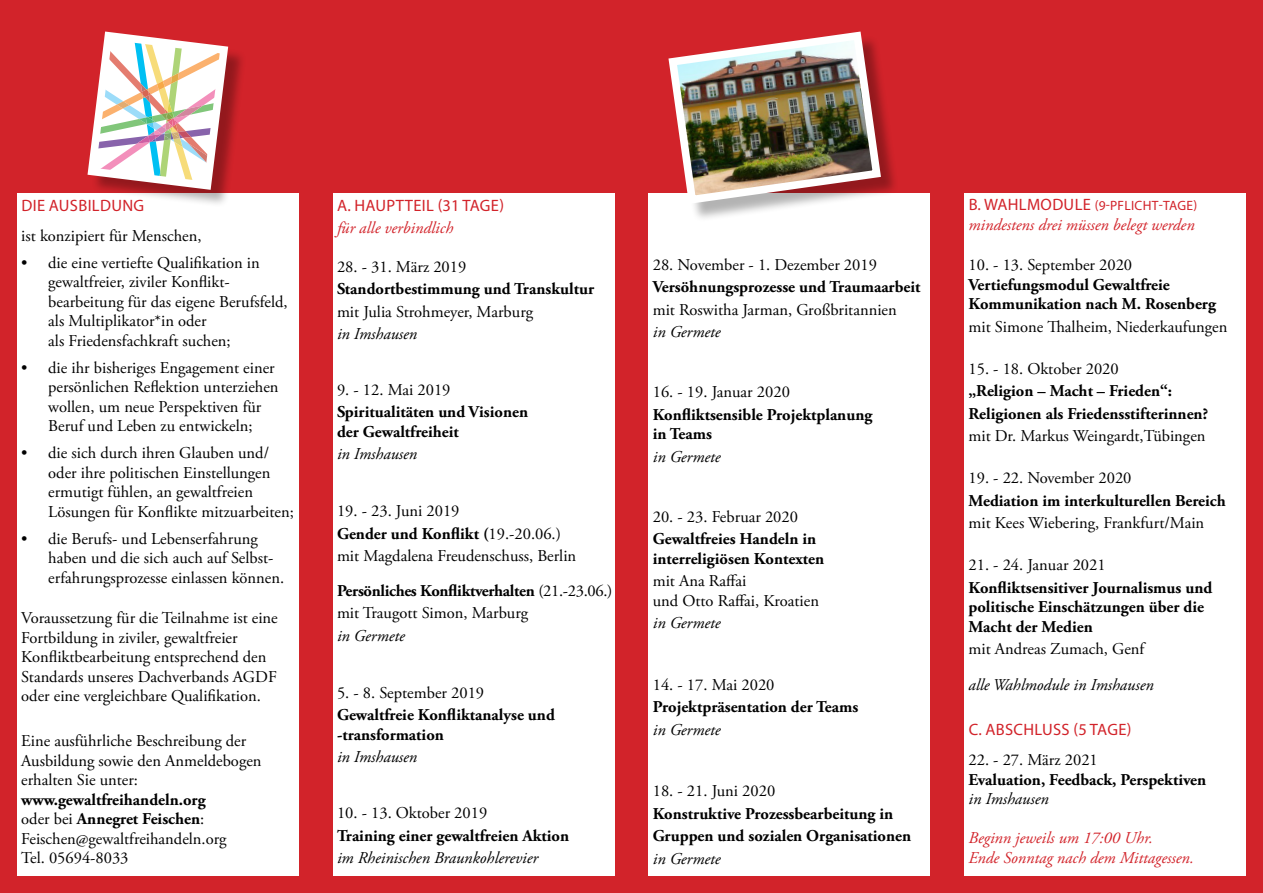
<style>
.page{position:relative;width:1263px;height:893px;background:#d2232a}
.page>*{position:absolute;margin:0;border:0;box-sizing:border-box;transform-origin:0 0}
.t1{font:16.5px/19.5px "Adobe Garamond Pro";color:#000}
.t2{font:700 16.5px/19.5px "Adobe Garamond Pro";color:#000}
.t3{font:italic 16.5px "Adobe Garamond Pro";color:#000}
.t4{font:italic 16.5px/19.5px "Adobe Garamond Pro";color:#d2232a}
.t5{font:16.5px "Myriad Pro";letter-spacing:.02em;color:#d2232a}
.t6{font:13.5px "Myriad Pro";letter-spacing:.02em;color:#d2232a}
.s1{font-weight:700}
.s2{font-size:16.5px}
</style>
<div class="page">
<div style="left:964px;top:193px;width:282px;height:683px;background:#fff"></div>
<div style="left:648px;top:193px;width:282px;height:683px;background:#fff"></div>
<div style="left:333px;top:193px;width:281px;height:683px;background:#fff"></div>
<div style="left:17px;top:193px;width:282px;height:683px;background:#fff"></div>
<div style="left:90px;top:34px;width:156px;height:174px;background:#000;opacity:.3"></div>
<svg style="left:87px;top:31px;width:145px;height:163px;background:#dbb4b0"></svg>
<div style="left:672px;top:34px;width:227px;height:188px;background:#000;opacity:.3"></div>
<img style="left:668px;top:31px;width:217px;height:177px">
<p class="t5" style="left:21px;top:195px;width:124px">DIE AUSBILDUNG</p>
<p class="t1" style="left:21px;top:226px;width:182px">ist konzipiert für Menschen,</p>
<p class="t1" style="left:48px;top:253px;width:241px;text-indent:-27px">• die eine vertiefte Qualifikation in gewaltfreier, ziviler Konflikt&shy;bearbeitung für das eigene Berufsfeld, als Multiplikator*in oder<br>als Friedensfachkraft suchen;</p>
<p class="t1" style="left:48px;top:358px;width:232px;text-indent:-27px">• die ihr bisheriges Engagement einer persönlichen Reflektion unterziehen wollen, um neue Perspektiven für Beruf und Leben zu entwickeln;</p>
<p class="t1" style="left:48px;top:444px;width:247px;text-indent:-27px">• die sich durch ihren Glauben und/ oder ihre politischen Einstellungen ermutigt fühlen, an gewaltfreien Lösungen für Konflikte mitzuarbeiten;</p>
<p class="t1" style="left:48px;top:529px;width:238px;text-indent:-27px">• die Berufs- und Lebenserfahrung haben und die sich auch auf Selbst&shy;erfahrungsprozesse einlassen können.</p>
<p class="t1" style="left:21px;top:609px;width:258px">Voraussetzung für die Teilnahme ist eine Fortbildung in ziviler, gewaltfreier Konfliktbearbeitung entsprechend den Standards unseres Dachverbands AGDF oder eine vergleichbare Qualifikation.</p>
<p class="t1" style="left:21px;top:732px;width:242px">Eine ausführliche Beschreibung der<br>Ausbildung sowie den Anmeldebogen erhalten Sie unter:</p>
<p class="t1" style="left:21px;top:790px;width:207px"><span class="s1">www.gewaltfreihandeln.org </span>oder bei <span class="s1">Annegret Feischen</span>:<br>Feischen@gewaltfreihandeln.org<br>Tel. 05694-8033</p>
<p class="t5" style="left:337px;top:196px;width:168px">A. HAUPTTEIL (31 TAGE)</p>
<p class="t4" style="left:337px;top:218px;width:118px">für alle verbindlich</p>
<p class="t1" style="left:337px;top:257px;width:131px">28. - 31. März 2019</p>
<p class="t2" style="left:337px;top:280px;width:259px">Standortbestimmung und Transkultur</p>
<p class="t1" style="left:337px;top:302px;width:198px">mit Julia Strohmeyer, Marburg</p>
<p class="t3" style="left:337px;top:324px;width:82px">in Imshausen</p>
<p class="t1" style="left:337px;top:380px;width:115px">9. - 12. Mai 2019</p>
<p class="t2" style="left:337px;top:403px;width:193px">Spiritualitäten und Visionen der Gewaltfreiheit</p>
<p class="t3" style="left:337px;top:444px;width:82px">in Imshausen</p>
<p class="t1" style="left:337px;top:500px;width:241px;line-height:22.5px">19. - 23. Juni 2019<br><span class="s1">Gender und Konflikt (</span>19.-20.06.) mit Magdalena Freudenschuss, Berlin</p>
<p class="t1" style="left:337px;top:580px;width:277px;line-height:22.5px"><span class="s1">Persönliches Konfliktverhalten</span> (21.-23.06.) mit Traugott Simon, Marburg</p>
<p class="t3" style="left:337px;top:626px;width:69px">in Germete</p>
<p class="t1" style="left:337px;top:684px;width:149px">5. - 8. September 2019</p>
<p class="t2" style="left:337px;top:706px;width:219px">Gewaltfreie Konfliktanalyse und -transformation</p>
<p class="t3" style="left:337px;top:747px;width:82px">in Imshausen</p>
<p class="t1" style="left:337px;top:804px;width:152px">10. - 13. Oktober 2019</p>
<p class="t2" style="left:337px;top:826px;width:234px">Training einer gewaltfreien Aktion</p>
<p class="t3" style="left:337px;top:848px;width:203px">im Rheinischen Braunkohlerevier</p>
<p class="t1" style="left:653px;top:255px;width:226px">28. November - 1. Dezember 2019</p>
<p class="t2" style="left:653px;top:278px;width:269px">Versöhnungsprozesse und Traumaarbeit</p>
<p class="t1" style="left:653px;top:300px;width:246px">mit Roswitha Jarman, Großbritannien</p>
<p class="t3" style="left:653px;top:322px;width:69px">in Germete</p>
<p class="t1" style="left:653px;top:383px;width:139px">16. - 19. Januar 2020</p>
<p class="t2" style="left:653px;top:405px;width:221px">Konfliktsensible Projektplanung in Teams</p>
<p class="t3" style="left:653px;top:447px;width:69px">in Germete</p>
<p class="t1" style="left:653px;top:507px;width:147px">20. - 23. Februar 2020</p>
<p class="t2" style="left:653px;top:530px;width:173px">Gewaltfreies Handeln in interreligiösen Kontexten</p>
<p class="t1" style="left:653px;top:572px;width:168px">mit Ana Raffai<br>und Otto Raffai, Kroatien</p>
<p class="t3" style="left:653px;top:613px;width:69px">in Germete</p>
<p class="t1" style="left:653px;top:675px;width:123px">14. - 17. Mai 2020</p>
<p class="t2" style="left:653px;top:698px;width:207px">Projektpräsentation der Teams</p>
<p class="t3" style="left:653px;top:720px;width:69px">in Germete</p>
<p class="t1" style="left:653px;top:782px;width:124px">18. - 21. Juni 2020</p>
<p class="t2" style="left:653px;top:803px;width:260px;line-height:22.5px">Konstruktive Prozessbearbeitung in<br>Gruppen und sozialen Organisationen</p>
<p class="t3" style="left:653px;top:849px;width:69px">in Germete</p>
<p class="t6" style="left:969px;top:197px;width:230px"><span class="s2">B. WAHLMODULE</span> (9-PFLICHT-TAGE)</p>
<p class="t4" style="left:968px;top:215px;width:228px">mindestens drei müssen belegt werden</p>
<p class="t1" style="left:968px;top:256px;width:165px">10. - 13. September 2020</p>
<p class="t2" style="left:968px;top:275px;width:249px">Vertiefungsmodul Gewaltfreie<br>Kommunikation nach M. Rosenberg</p>
<p class="t1" style="left:968px;top:317px;width:260px">mit Simone Thalheim, Niederkaufungen</p>
<p class="t1" style="left:968px;top:359px;width:152px">15. - 18. Oktober 2020</p>
<p class="t2" style="left:968px;top:380px;width:241px;line-height:22.5px">„Religion – Macht – Frieden“:<br>Religionen als Friedensstifterinnen?</p>
<p class="t1" style="left:968px;top:427px;width:238px">mit Dr. Markus Weingardt,Tübingen</p>
<p class="t1" style="left:968px;top:469px;width:165px">19. - 22. November 2020</p>
<p class="t2" style="left:968px;top:491px;width:259px">Mediation im interkulturellen Bereich</p>
<p class="t1" style="left:968px;top:514px;width:237px">mit Kees Wiebering, Frankfurt/Main</p>
<p class="t1" style="left:968px;top:556px;width:139px">21. - 24. Januar 2021</p>
<p class="t2" style="left:968px;top:578px;width:245px">Konfliktsensitiver Journalismus und politische Einschätzungen über die<br>Macht der Medien</p>
<p class="t1" style="left:968px;top:640px;width:177px">mit Andreas Zumach, Genf</p>
<p class="t3" style="left:968px;top:675px;width:187px">alle Wahlmodule in Imshausen</p>
<p class="t5" style="left:969px;top:719px;width:164px">C. ABSCH LUSS (5 TAGE)</p>
<p class="t1" style="left:968px;top:751px;width:131px">22. - 27. März 2021</p>
<p class="t2" style="left:968px;top:770px;width:239px">Evaluation, Feedback, Perspektiven</p>
<p class="t3" style="left:968px;top:789px;width:82px">in Imshausen</p>
<p class="t4" style="left:968px;top:829px;width:227px">Beginn jeweils um 17:00 Uhr.<br>Ende Sonntag nach dem Mittagessen.</p>
</div>
